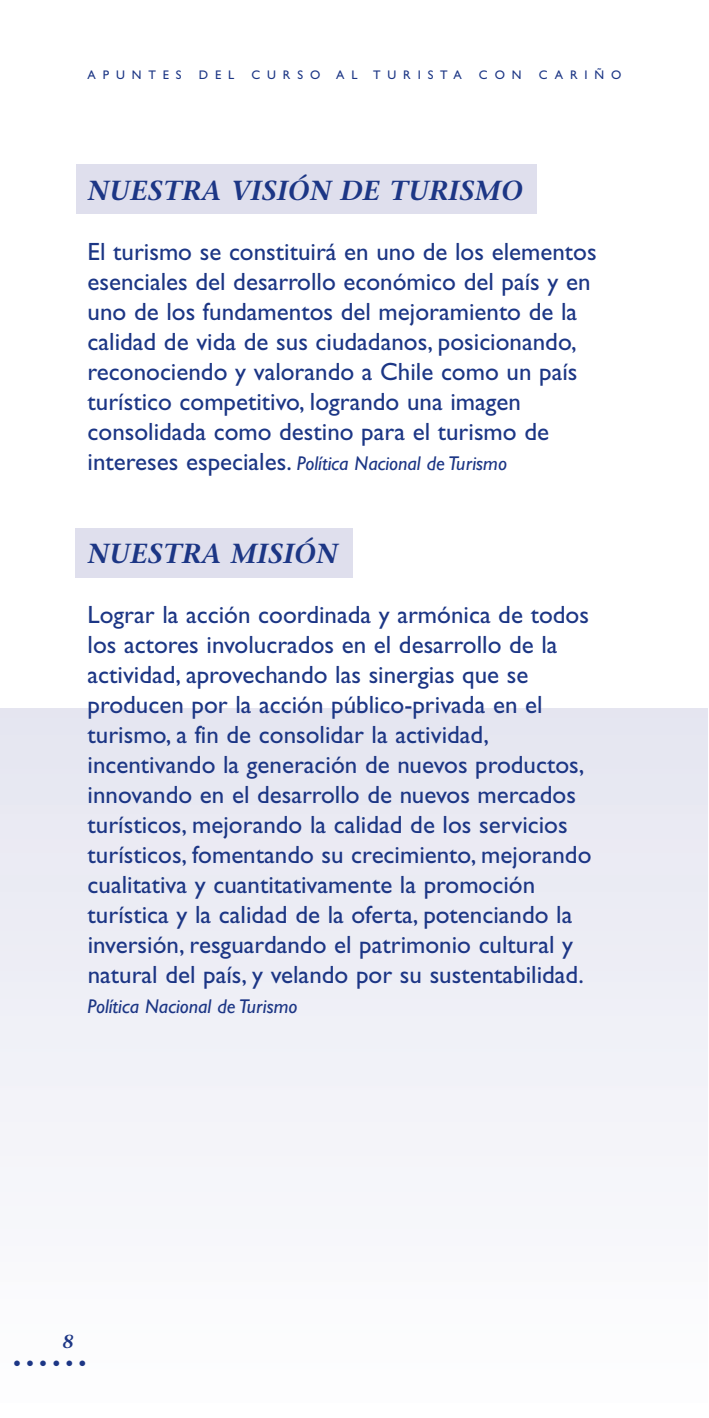
<style>
.page{position:relative;width:709px;height:1418px;background:#fff}
.page>*{position:absolute;margin:0;border:0;box-sizing:border-box;transform-origin:0 0}
.t1{font:italic 600 27.5px "Stone Serif";color:#1c3685}
.t2{font:25px/30px "Gill Sans";color:#1c3685}
.t3{font:22.5px "Gill Sans";color:#1c3685}
.t4{font:italic 20px "Gill Sans";color:#1c3685}
.t5{font:italic 600 18.75px "Stone Serif";color:#1c3685}
.t6{font:12.5px "Gill Sans";letter-spacing:.55em;color:#1c3685}
.s1{font-style:normal;font-size:25px}
</style>
<div class="page">
<div style="left:0;top:709px;width:708px;height:708px;background:#f1f2f8"></div>
<div style="left:76px;top:164px;width:461px;height:50px;background:#dfdfed"></div>
<div style="left:75px;top:528px;width:277px;height:50px;background:#dfdfed"></div>
<p class="t6" style="left:88px;top:68px;width:96px">APUNTES</p>
<p class="t6" style="left:199px;top:68px;width:37px">DEL</p>
<p class="t6" style="left:251px;top:68px;width:70px">CURSO</p>
<p class="t6" style="left:336px;top:68px;width:127px">AL TURISTA</p>
<p class="t6" style="left:479px;top:68px;width:44px">CON</p>
<p class="t6" style="left:539px;top:68px;width:84px">CARIÑO</p>
<p class="t1" style="left:88px;top:174px;width:437px">NUESTRA VISIÓN DE TURISMO</p>
<p class="t2" style="left:88px;top:236px;width:510px">El turismo se constituirá en uno de los elementos esenciales del desarrollo económico del país y en uno de los fundamentos del mejoramiento de la calidad de vida de sus ciudadanos, posicionando, reconociendo y valorando a Chile como un país turístico competitivo, logrando una imagen consolidada como destino para el turismo de</p>
<p class="t4" style="left:88px;top:452px;width:421px"><span class="s1">intereses especiales.</span> Política Nacional de Turismo</p>
<p class="t1" style="left:88px;top:537px;width:252px">NUESTRA MISIÓN</p>
<p class="t2" style="left:88px;top:599px;width:505px">Lograr la acción coordinada y armónica de todos los actores involucrados en el desarrollo de la actividad, aprovechando las sinergias que se producen por la acción público-privada en el turismo, a fin de consolidar la actividad, incentivando la generación de nuevos productos, innovando en el desarrollo de nuevos mercados turísticos, mejorando la calidad de los servicios turísticos, fomentando su crecimiento, mejorando cualitativa y cuantitativamente la promoción turística y la calidad de la oferta, potenciando la inversión, resguardando el patrimonio cultural y natural del país, y velando por su sustentabilidad.</p>
<p class="t4" style="left:88px;top:995px;width:211px">Política Nacional de Turismo</p>
<p class="t5" style="left:62px;top:1329px;width:13px">8</p>
<p class="t3" style="left:13px;top:1349px;width:75px">••••••</p>
</div>
